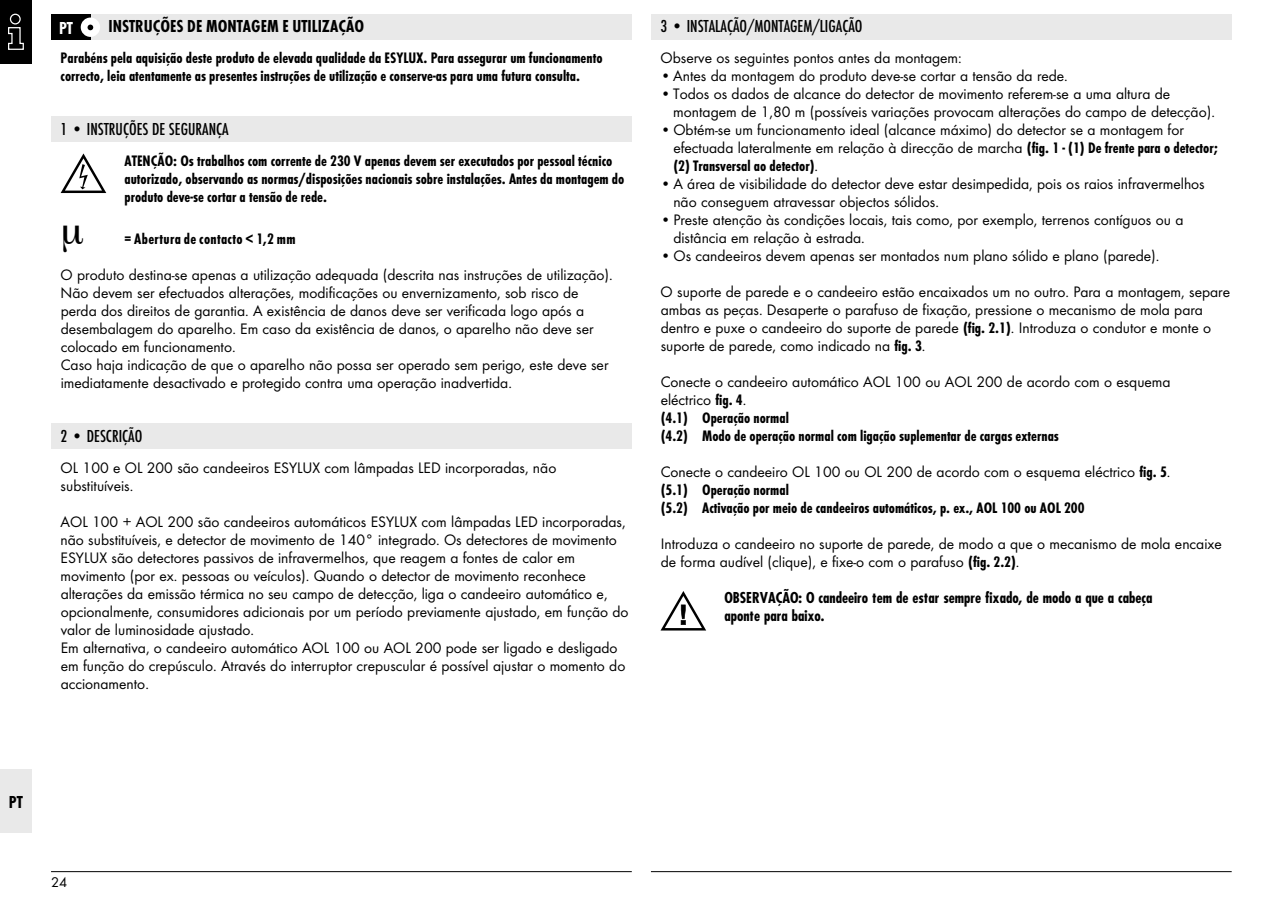
<style>
.page{position:relative;width:1270px;height:903px;background:#fff}
.page>*{position:absolute;margin:0;border:0;box-sizing:border-box;transform-origin:0 0}
.t1{font:500 18px "Futura Con";color:#000}
.t2{font:700 18px "Futura Con";color:#000}
.t3{font:700 18px "Futura Con";color:#fff}
.t4{font:15.75px/18px "Futura Boo";color:#000}
.t5{font:700 15.75px/18px "Futura Con";color:#000}
.t6{font:700 15.75px "Futura Con";letter-spacing:.02em;color:#000}
.t7{font:700 condensed 14.62px/18px "Futura Std";color:#000}
.t8{font:14.62px "Futura Boo";color:#000}
.s1{font-family:"Futura Con";font-weight:700}
.s2{font-family:"Futura Boo";font-weight:400}
</style>
<div class="page">
<div style="left:0;top:0;width:32px;height:64px;background:#000"></div>
<svg style="left:8px;top:13px;width:16px;height:37px"></svg>
<div style="left:0;top:769px;width:32px;height:64px;background:#e9e9e9"></div>
<hr style="left:51px;top:871px;width:580px;height:1px;background:#000">
<hr style="left:651px;top:871px;width:580px;height:1px;background:#000">
<div style="left:651px;top:14px;width:580px;height:26px;background:#e9e9e9"></div>
<svg style="left:661px;top:591px;width:45px;height:39px"></svg>
<div style="left:51px;top:14px;width:580px;height:26px;background:#e9e9e9"></div>
<div style="left:51px;top:14px;width:39px;height:26px;background:#000"></div>
<div style="left:81px;top:18px;width:19px;height:19px;background:#fff;border-radius:50%"></div>
<svg style="left:87px;top:25px;width:6px;height:5px"></svg>
<div style="left:51px;top:116px;width:580px;height:26px;background:#e9e9e9"></div>
<div style="left:51px;top:423px;width:580px;height:25px;background:#e9e9e9"></div>
<svg style="left:61px;top:153px;width:45px;height:40px"></svg>
<p class="t3" style="left:59px;top:17px;width:15px">PT</p>
<p class="t2" style="left:108px;top:16px;width:257px">INSTRUÇÕES DE MONTAGEM E UTILIZAÇÃO</p>
<p class="t5" style="left:61px;top:49px;width:543px">Parabéns pela aquisição deste produto de elevada qualidade da ESYLUX. Para assegurar um funcionamento correcto, leia atentamente as presentes instruções de utilização e conserve-as para uma futura consulta.</p>
<p class="t1" style="left:61px;top:119px;width:169px">1 • INSTRUÇÕES DE SEGURANÇA</p>
<p class="t5" style="left:124px;top:152px;width:501px">ATENÇÃO: Os trabalhos com corrente de 230 V apenas devem ser executados por pessoal técnico autorizado, observando as normas/disposições nacionais sobre instalações. Antes da montagem do produto deve-se cortar a tensão de rede.</p>
<p class="t6" style="left:124px;top:230px;width:172px">= Abertura de contacto &lt; 1,2 mm</p>
<p class="t4" style="left:61px;top:266px;width:553px">O produto destina-se apenas a utilização adequada (descrita nas instruções de utilização).<br>Não devem ser efectuados alterações, modificações ou envernizamento, sob risco de perda dos direitos de garantia. A existência de danos deve ser verificada logo após a desembalagem do aparelho. Em caso da existência de danos, o aparelho não deve ser colocado em funcionamento.<br>Caso haja indicação de que o aparelho não possa ser operado sem perigo, este deve ser imediatamente desactivado e protegido contra uma operação inadvertida.</p>
<p class="t1" style="left:61px;top:426px;width:83px">2 • DESCRIÇÃO</p>
<p class="t4" style="left:61px;top:459px;width:497px">OL 100 e OL 200 são candeeiros ESYLUX com lâmpadas LED incorporadas, não substituíveis.</p>
<p class="t4" style="left:61px;top:513px;width:569px">AOL 100 + AOL 200 são candeeiros automáticos ESYLUX com lâmpadas LED incorporadas, não substituíveis, e detector de movimento de 140° integrado. Os detectores de movimento ESYLUX são detectores passivos de infravermelhos, que reagem a fontes de calor em movimento (por ex. pessoas ou veículos). Quando o detector de movimento reconhece alterações da emissão térmica no seu campo de detecção, liga o candeeiro automático e, opcionalmente, consumidores adicionais por um período previamente ajustado, em função do valor de luminosidade ajustado.<br>Em alternativa, o candeeiro automático AOL 100 ou AOL 200 pode ser ligado e desligado em função do crepúsculo. Através do interruptor crepuscular é possível ajustar o momento do accionamento.</p>
<p class="t1" style="left:660px;top:16px;width:203px">3 • INSTALAÇÃO/MONTAGEM/LIGAÇÃO</p>
<p class="t4" style="left:660px;top:49px;width:303px">Observe os seguintes pontos antes da montagem:</p>
<p class="t4" style="left:660px;top:67px;width:409px">• Antes da montagem do produto deve-se cortar a tensão da rede.</p>
<p class="t4" style="left:673px;top:85px;width:543px;text-indent:-13px">• Todos os dados de alcance do detector de movimento referem-se a uma altura de montagem de 1,80 m (possíveis variações provocam alterações do campo de detecção).</p>
<p class="t4" style="left:673px;top:121px;width:546px;text-indent:-13px">• Obtém-se um funcionamento ideal (alcance máximo) do detector se a montagem for efectuada lateralmente em relação à direcção de marcha <span class="s1">(fig. 1 - (1) De frente para o detector;</span></p>
<p class="t5" style="left:673px;top:157px;width:146px">(2) Transversal ao detector)<span class="s2">.</span></p>
<p class="t4" style="left:673px;top:175px;width:533px;text-indent:-13px">• A área de visibilidade do detector deve estar desimpedida, pois os raios infravermelhos não conseguem atravessar objectos sólidos.</p>
<p class="t4" style="left:673px;top:211px;width:511px;text-indent:-13px">• Preste atenção às condições locais, tais como, por exemplo, terrenos contíguos ou a distância em relação à estrada.</p>
<p class="t4" style="left:660px;top:247px;width:500px">• Os candeeiros devem apenas ser montados num plano sólido e plano (parede).</p>
<p class="t4" style="left:660px;top:283px;width:571px">O suporte de parede e o candeeiro estão encaixados um no outro. Para a montagem, separe ambas as peças. Desaperte o parafuso de fixação, pressione o mecanismo de mola para dentro e puxe o candeeiro do suporte de parede <span class="s1">(fig. 2.1)</span>. Introduza o condutor e monte o suporte de parede, como indicado na <span class="s1">fig. 3</span>.</p>
<p class="t4" style="left:660px;top:373px;width:511px">Conecte o candeeiro automático AOL 100 ou AOL 200 de acordo com o esquema eléctrico <span class="s1">fig. 4</span>.</p>
<p class="t5" style="left:660px;top:409px;width:399px">(4.1) Operação normal<br>(4.2) Modo de operação normal com ligação suplementar de cargas externas</p>
<p class="t4" style="left:660px;top:463px;width:511px">Conecte o candeeiro OL 100 ou OL 200 de acordo com o esquema eléctrico <span class="s1">fig. 5</span>.</p>
<p class="t5" style="left:660px;top:481px;width:425px">(5.1) Operação normal<br>(5.2) Activação por meio de candeeiros automáticos, p. ex., AOL 100 ou AOL 200</p>
<p class="t4" style="left:660px;top:535px;width:562px">Introduza o candeeiro no suporte de parede, de modo a que o mecanismo de mola encaixe de forma audível (clique), e fixe-o com o parafuso <span class="s1">(fig. 2.2)</span>.</p>
<p class="t7" style="left:724px;top:589px;width:429px">OBSERVAÇÃO: O candeeiro tem de estar sempre fixado, de modo a que a cabeça aponte para baixo.</p>
<p class="t2" style="left:9px;top:791px;width:15px">PT</p>
<p class="t8" style="left:51px;top:873px;width:18px">24</p>
</div>
